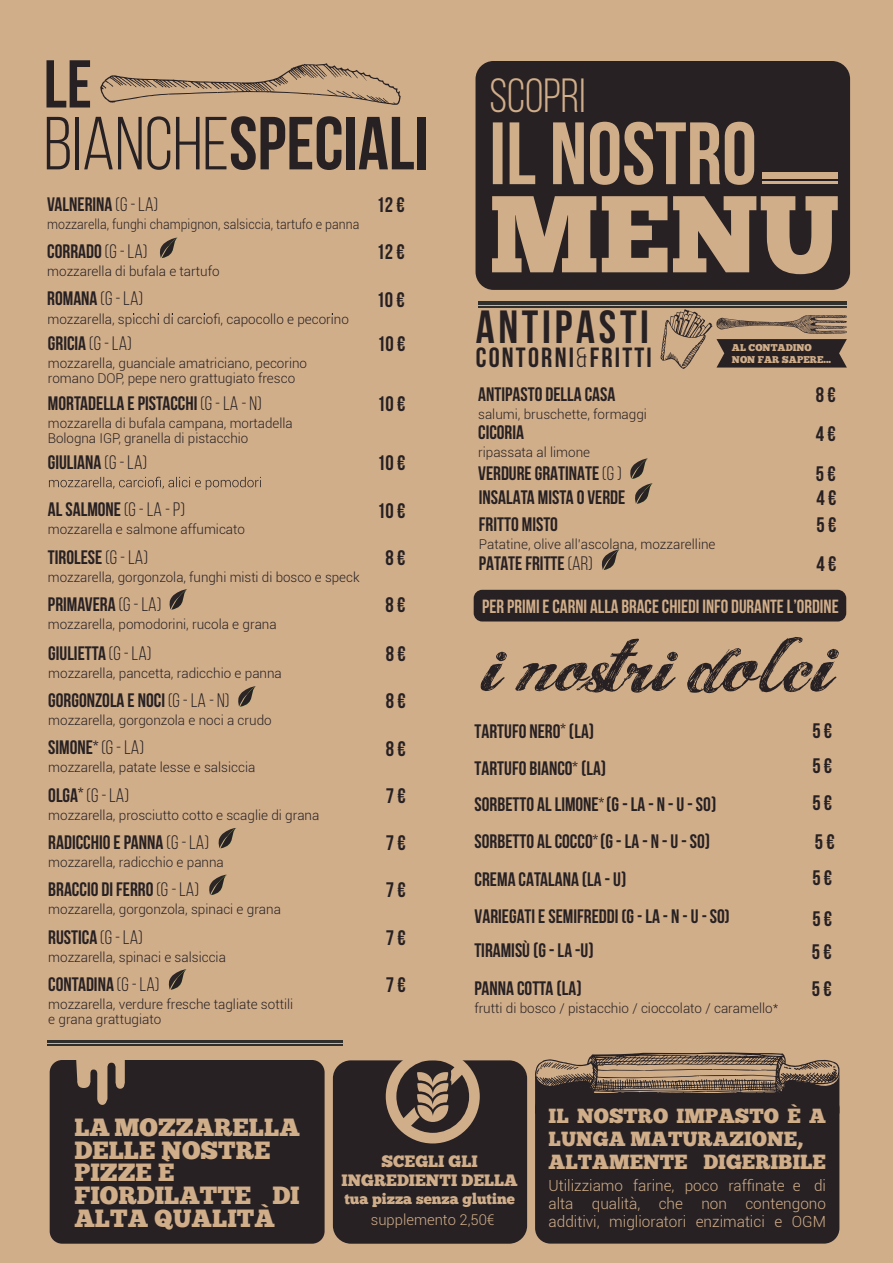
<style>
.page{position:relative;width:893px;height:1263px;background:#d1ae8a}
.page>*{position:absolute;margin:0;border:0;box-sizing:border-box;transform-origin:0 0}
.t1{font:700 75px "Bebas Neue";color:#272123}
.t2{font:700 67.5px "Bebas Neue";color:#272123}
.t3{font:47.85px "Bebas Neue";color:#d1ae8a}
.t4{font:700 46.5px "Bebas Neue";letter-spacing:.08em;color:#272123}
.t5{font:700 27.75px "Bebas Neue";letter-spacing:.08em;color:#272123}
.t6{font:24.9px/23px "Chunk Five";color:#d1ae8a}
.t7{font:700 21px/34.8px "Bebas Neue";color:#272123}
.t8{font:20.4px/23.1px "Chunk Five";color:#d1ae8a}
.t9{font:700 19.5px/37.2px "Bebas Neue";color:#272123}
.t10{font:19.5px "Bebas Neue";color:#272123}
.t11{font:700 19.05px "Bebas Neue";color:#d1ae8a}
.t12{font:16.5px/19.8px "Chunk Five";color:#d1ae8a;text-align:center}
.t13{font:300 15.3px/17.9px "Roboto";color:#d1ae8a;text-align:justify}
.t14{font:15px "Chunk Five";color:#d1ae8a}
.t15{font:300 14.85px "Roboto";color:#d1ae8a}
.t16{font:300 13.5px/15px "Roboto";color:#272123}
.t17{font:300 13.5px "Roboto";color:#272123;scale:.92 1}
.t18{font:9.9px/11.9px "Chunk Five";color:#d1ae8a}
.s1{font-weight:400}
.s2{font-weight:700}
</style>
<div class="page">
<svg style="left:49px;top:477px;width:212px;height:13px"></svg>
<svg style="left:169px;top:589px;width:18px;height:21px"></svg>
<svg style="left:238px;top:686px;width:18px;height:21px"></svg>
<svg style="left:218px;top:828px;width:18px;height:20px"></svg>
<svg style="left:209px;top:874px;width:18px;height:21px"></svg>
<svg style="left:169px;top:969px;width:18px;height:21px"></svg>
<svg style="left:160px;top:237px;width:18px;height:21px"></svg>
<hr style="left:478px;top:302px;width:369px;height:3px;background:#31302c">
<hr style="left:478px;top:307px;width:369px;height:1px;background:#31302c">
<svg style="left:602px;top:549px;width:18px;height:21px"></svg>
<svg style="left:630px;top:458px;width:23px;height:46px"></svg>
<hr style="left:47px;top:1040px;width:296px;height:3px;background:#31302c">
<hr style="left:47px;top:1044px;width:296px;height:1px;background:#31302c">
<svg style="left:687px;top:637px;width:152px;height:56px"></svg>
<svg style="left:481px;top:639px;width:197px;height:54px"></svg>
<svg style="left:100px;top:63px;width:301px;height:42px"></svg>
<div style="left:475px;top:61px;width:375px;height:229px;background:#272123;border-radius:18px"></div>
<div style="left:50px;top:1060px;width:275px;height:184px;background:#272123;border-radius:12px"></div>
<svg style="left:76px;top:1060px;width:49px;height:45px"></svg>
<div style="left:535px;top:1093px;width:304px;height:150px;background:#272123;border-radius:15px"></div>
<svg style="left:535px;top:1052px;width:304px;height:52px"></svg>
<div style="left:333px;top:1060px;width:194px;height:184px;background:#272123;border-radius:18px"></div>
<svg style="left:386px;top:1060px;width:94px;height:83px"></svg>
<div style="left:474px;top:590px;width:372px;height:31px;background:#272123;border-radius:9px"></div>
<svg style="left:660px;top:309px;width:187px;height:60px"></svg>
<svg style="left:492px;top:196px;width:346px;height:78px"></svg>
<svg style="left:493px;top:122px;width:261px;height:63px"></svg>
<div style="left:763px;top:172px;width:75px;height:6px;background:#d1ae8a"></div>
<hr style="left:763px;top:181px;width:75px;height:3px;background:#d1ae8a">
<h2 class="t2" style="left:44px;top:47px;width:50px">LE</h2>
<h1 class="t1" style="left:44px;top:102px;width:387px"><span class="s1">BIANCHE</span>SPECIALI</h1>
<h3 class="t9" style="left:47px;top:185px;width:112px">VALNERINA <span class="s1">(G - LA)</span></h3>
<p class="t17" style="left:47px;top:215px;width:341px">mozzarella, funghi champignon, salsiccia, tartufo e panna</p>
<h3 class="t9" style="left:47px;top:233px;width:102px">CORRADO <span class="s1">(G - LA)</span></h3>
<p class="t16" style="left:47px;top:263px;width:174px">mozzarella di bufala e tartufo</p>
<h3 class="t7" style="left:377px;top:187px;width:30px">12 €</h3>
<h3 class="t7" style="left:377px;top:234px;width:30px">12 €</h3>
<h3 class="t9" style="left:47px;top:280px;width:97px">ROMANA <span class="s1">(G - LA)</span></h3>
<h3 class="t7" style="left:377px;top:282px;width:30px">10 €</h3>
<p class="t16" style="left:47px;top:311px;width:303px">mozzarella, spicchi di carciofi, capocollo e pecorino</p>
<h3 class="t9" style="left:48px;top:324px;width:85px">GRICIA <span class="s1">(G - LA)</span></h3>
<p class="t16" style="left:48px;top:355px;width:261px">mozzarella, guanciale amatriciano, pecorino</p>
<p class="t16" style="left:48px;top:370px;width:249px">romano DOP, pepe nero grattugiato fresco</p>
<h3 class="t9" style="left:48px;top:384px;width:215px">MORTADELLA E PISTACCHI <span class="s1">(G - LA - N)</span></h3>
<p class="t16" style="left:48px;top:415px;width:246px">mozzarella di bufala campana, mortadella<br>Bologna IGP, granella di pistacchio</p>
<h3 class="t7" style="left:377px;top:326px;width:30px">10 €</h3>
<h3 class="t7" style="left:377px;top:386px;width:30px">10 €</h3>
<h3 class="t9" style="left:48px;top:444px;width:101px">GIULIANA <span class="s1">(G - LA)</span></h3>
<h3 class="t7" style="left:377px;top:445px;width:30px">10 €</h3>
<h3 class="t9" style="left:48px;top:491px;width:138px">AL SALMONE <span class="s1">(G - LA - P)</span></h3>
<p class="t16" style="left:48px;top:522px;width:199px">mozzarella e salmone affumicato</p>
<h3 class="t7" style="left:377px;top:493px;width:30px">10 €</h3>
<h3 class="t9" style="left:48px;top:538px;width:101px">TIROLESE <span class="s1">(G - LA)</span></h3>
<p class="t16" style="left:48px;top:569px;width:313px">mozzarella, gorgonzola, funghi misti di bosco e speck</p>
<h3 class="t7" style="left:386px;top:540px;width:21px">8 €</h3>
<h3 class="t9" style="left:48px;top:585px;width:115px">PRIMAVERA <span class="s1">(G - LA)</span></h3>
<p class="t16" style="left:48px;top:616px;width:230px">mozzarella, pomodorini, rucola e grana</p>
<h3 class="t7" style="left:386px;top:587px;width:21px">8 €</h3>
<h3 class="t9" style="left:48px;top:634px;width:105px">GIULIETTA <span class="s1">(G - LA)</span></h3>
<p class="t16" style="left:48px;top:665px;width:235px">mozzarella, pancetta, radicchio e panna</p>
<h3 class="t7" style="left:386px;top:636px;width:21px">8 €</h3>
<h3 class="t9" style="left:48px;top:681px;width:183px">GORGONZOLA E NOCI <span class="s1">(G - LA - N)</span></h3>
<p class="t16" style="left:48px;top:712px;width:225px">mozzarella, gorgonzola e noci a crudo</p>
<h3 class="t7" style="left:386px;top:683px;width:21px">8 €</h3>
<h3 class="t9" style="left:48px;top:729px;width:97px">SIMONE<sup>*</sup> <span class="s1">(G - LA)</span></h3>
<p class="t16" style="left:48px;top:760px;width:209px">mozzarella, patate lesse e salsiccia</p>
<h3 class="t7" style="left:386px;top:731px;width:21px">8 €</h3>
<h3 class="t10" style="left:48px;top:784px;width:82px"><span class="s2">OLGA</span><sup>*</sup> (G - LA)</h3>
<p class="t16" style="left:48px;top:807px;width:273px">mozzarella, prosciutto cotto e scaglie di grana</p>
<h3 class="t7" style="left:386px;top:778px;width:21px">7 €</h3>
<h3 class="t9" style="left:48px;top:823px;width:162px">RADICCHIO E PANNA <span class="s1">(G - LA)</span></h3>
<p class="t16" style="left:48px;top:854px;width:177px">mozzarella, radicchio e panna</p>
<h3 class="t7" style="left:386px;top:825px;width:21px">7 €</h3>
<h3 class="t9" style="left:48px;top:871px;width:152px">BRACCIO DI FERRO <span class="s1">(G - LA)</span></h3>
<p class="t16" style="left:48px;top:901px;width:234px">mozzarella, gorgonzola, spinaci e grana</p>
<h3 class="t7" style="left:386px;top:872px;width:21px">7 €</h3>
<h3 class="t9" style="left:48px;top:918px;width:96px">RUSTICA <span class="s1">(G - LA)</span></h3>
<p class="t16" style="left:48px;top:949px;width:179px">mozzarella, spinaci e salsiccia</p>
<h3 class="t7" style="left:386px;top:920px;width:21px">7 €</h3>
<h3 class="t9" style="left:48px;top:965px;width:113px">CONTADINA <span class="s1">(G - LA)</span></h3>
<p class="t16" style="left:48px;top:996px;width:246px">mozzarella, verdure fresche tagliate sottili e grana grattugiato</p>
<h3 class="t7" style="left:386px;top:967px;width:21px">7 €</h3>
<h3 class="t3" style="left:489px;top:70px;width:97px">SCOPRI</h3>
<h3 class="t4" style="left:476px;top:301px;width:175px">ANTIPASTI</h3>
<h3 class="t5" style="left:476px;top:342px;width:178px">CONTORNI<span class="s1">&amp;</span>FRITTI</h3>
<h3 class="t9" style="left:478px;top:375px;width:139px">ANTIPASTO DELLA CASA</h3>
<p class="t16" style="left:478px;top:406px;width:170px">salumi, bruschette, formaggi</p>
<h3 class="t9" style="left:478px;top:414px;width:47px">CICORIA</h3>
<p class="t16" style="left:478px;top:445px;width:114px">ripassata al limone</p>
<p class="t18" style="left:732px;top:342px;width:101px">AL CONTADINO<br>NON FAR SAPERE...</p>
<h3 class="t7" style="left:816px;top:377px;width:21px">8 €</h3>
<h3 class="t7" style="left:816px;top:416px;width:21px">4 €</h3>
<h3 class="t9" style="left:478px;top:454px;width:145px">VERDURE GRATINATE <span class="s1">(G )</span></h3>
<h3 class="t7" style="left:816px;top:456px;width:21px">5 €</h3>
<h3 class="t9" style="left:479px;top:478px;width:148px">INSALATA MISTA O VERDE</h3>
<h3 class="t7" style="left:816px;top:480px;width:21px">4 €</h3>
<h3 class="t9" style="left:479px;top:505px;width:81px">FRITTO MISTO</h3>
<p class="t16" style="left:479px;top:536px;width:238px">Patatine, olive all’ascolana, mozzarelline</p>
<h3 class="t7" style="left:816px;top:507px;width:21px">5 €</h3>
<h3 class="t9" style="left:479px;top:545px;width:115px">PATATE FRITTE <span class="s1">(AR)</span></h3>
<h3 class="t7" style="left:816px;top:546px;width:21px">4 €</h3>
<h3 class="t11" style="left:482px;top:596px;width:358px">PER PRIMI E CARNI ALLA BRACE CHIEDI INFO DURANTE L’ORDINE</h3>
<h3 class="t9" style="left:475px;top:712px;width:257px">TARTUFO NERO<sup>*</sup> <span class="s1">(LA)<br></span>TARTUFO BIANCO<sup>*</sup> <span class="s1">(LA)<br></span>SORBETTO AL LIMONE<sup>*</sup> <span class="s1">(G - LA - N - U - SO)<br></span>SORBETTO AL COCCO<sup>*</sup> <span class="s1">(G - LA - N - U - SO)<br></span>CREMA CATALANA<span class="s1">(LA - U)<br></span>VARIEGATI E SEMIFREDDI (G - LA - N - U - SO)</h3>
<h3 class="t7" style="left:812px;top:713px;width:21px">5 €<br>5 €</h3>
<h3 class="t7" style="left:812px;top:783px;width:24px;line-height:39px">5 €<br>5 €</h3>
<h3 class="t7" style="left:812px;top:860px;width:21px">5 €</h3>
<h3 class="t7" style="left:812px;top:901px;width:21px">5 €</h3>
<h3 class="t9" style="left:474px;top:932px;width:121px">TIRAMISÙ <span class="s1">(G - LA -U)</span></h3>
<h3 class="t7" style="left:812px;top:934px;width:21px">5 €</h3>
<h3 class="t9" style="left:474px;top:969px;width:109px">PANNA COTTA <span class="s1">(LA)</span></h3>
<p class="t16" style="left:474px;top:1000px;width:306px">frutti di bosco / pistacchio / cioccolato / caramello*</p>
<h3 class="t7" style="left:812px;top:971px;width:21px">5 €</h3>
<h3 class="t6" style="left:74px;top:1116px;width:227px">LA MOZZARELLA<br>DELLE NOSTRE<br>PIZZE È<br>FIORDILATTE DI<br>ALTA QUALITÀ</h3>
<p class="t12" style="left:341px;top:1151px;width:178px">SCEGLI GLI<br>INGREDIENTI DELLA</p>
<p class="t14" style="left:344px;top:1190px;width:172px">tua pizza senza glutine</p>
<p class="t15" style="left:371px;top:1210px;width:125px">supplemento 2,50€</p>
<h3 class="t8" style="left:548px;top:1105px;width:279px">IL NOSTRO IMPASTO È A<br>LUNGA MATURAZIONE,<br>ALTAMENTE DIGERIBILE</h3>
<p class="t13" style="left:548px;top:1176px;width:279px">Utilizziamo farine, poco raffinate e di alta qualità, che non contengono additivi, miglioratori enzimatici e OGM</p>
</div>
